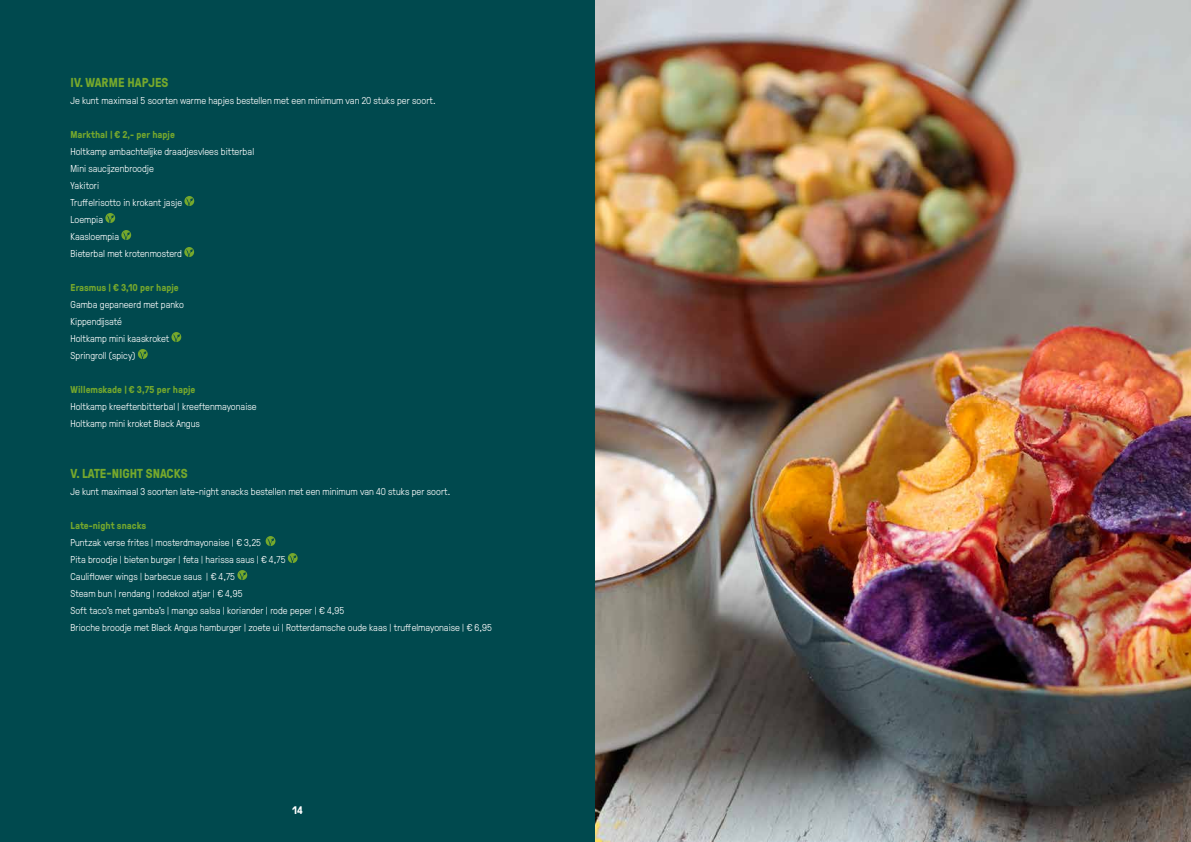
<style>
.page{position:relative;width:1191px;height:842px;background:#fff}
.page>*{position:absolute;margin:0;border:0;box-sizing:border-box;transform-origin:0 0}
.t1{font:700 13px "GT Pressura";color:#76a82c}
.t2{font:700 11px "GT Pressura";color:#fff}
.t3{font:300 10px/17px "GT Pressura";color:#fff}
.t4{font:700 10px "GT Pressura";color:#76a82c}
</style>
<div class="page">
<div style="left:0;top:0;width:595px;height:842px;background:#00494e"></div>
<svg style="left:184px;top:196px;width:10px;height:10px"></svg>
<svg style="left:105px;top:213px;width:10px;height:10px"></svg>
<svg style="left:121px;top:230px;width:10px;height:10px"></svg>
<svg style="left:184px;top:247px;width:10px;height:10px"></svg>
<svg style="left:171px;top:332px;width:10px;height:10px"></svg>
<svg style="left:138px;top:349px;width:10px;height:10px"></svg>
<svg style="left:266px;top:536px;width:9px;height:10px"></svg>
<svg style="left:288px;top:553px;width:10px;height:10px"></svg>
<svg style="left:237px;top:570px;width:10px;height:10px"></svg>
<img style="left:595px;top:0;width:596px;height:842px">
<h1 class="t1" style="left:71px;top:73px;width:99px">IV. WARME HAPJES</h1>
<p class="t3" style="left:71px;top:91px;width:367px">Je kunt maximaal 5 soorten warme hapjes bestellen met een minimum van 20 stuks per soort.</p>
<p class="t4" style="left:71px;top:127px;width:106px">Markthal | € 2,- per hapje</p>
<p class="t3" style="left:71px;top:142px;width:185px">Holtkamp ambachtelijke draadjesvlees bitterbal<br>Mini saucijzenbroodje<br>Yakitori<br>Truffelrisotto in krokant jasje<br>Loempia<br>Kaasloempia<br>Bieterbal met krotenmosterd</p>
<p class="t4" style="left:71px;top:280px;width:110px">Erasmus | € 3,10 per hapje</p>
<p class="t3" style="left:71px;top:295px;width:115px">Gamba gepaneerd met panko<br>Kippendijsaté<br>Holtkamp mini kaaskroket<br>Springroll (spicy)</p>
<p class="t4" style="left:71px;top:382px;width:126px">Willemskade | € 3,75 per hapje</p>
<p class="t3" style="left:71px;top:397px;width:187px">Holtkamp kreeftenbitterbal | kreeftenmayonaise<br>Holtkamp mini kroket Black Angus</p>
<h1 class="t1" style="left:71px;top:464px;width:119px">V. LATE-NIGHT SNACKS</h1>
<p class="t3" style="left:71px;top:482px;width:381px">Je kunt maximaal 3 soorten late-night snacks bestellen met een minimum van 40 stuks per soort.</p>
<p class="t4" style="left:71px;top:518px;width:77px">Late-night snacks</p>
<p class="t3" style="left:71px;top:533px;width:423px">Puntzak verse frites | mosterdmayonaise | € 3,25<br>Pita broodje | bieten burger | feta | harissa saus | € 4,75<br>Cauliflower wings | barbecue saus | € 4,75<br>Steam bun | rendang | rodekool atjar | € 4,95<br>Soft taco’s met gamba’s | mango salsa | koriander | rode peper | € 4,95<br>Brioche broodje met Black Angus hamburger | zoete ui | Rotterdamsche oude kaas | truffelmayonaise | € 6,95</p>
<p class="t2" style="left:292px;top:802px;width:12px">14</p>
</div>
